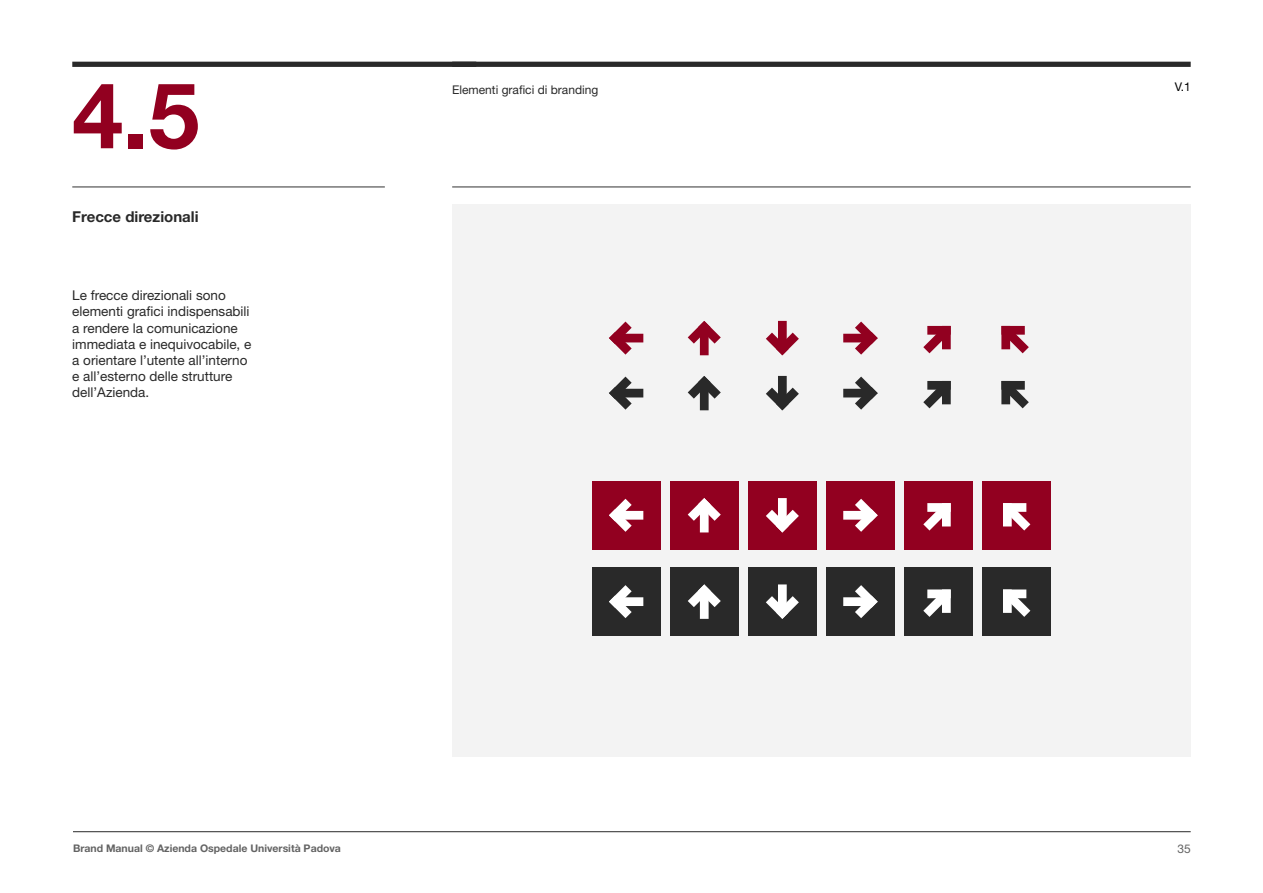
<style>
.page{position:relative;width:1263px;height:893px;background:#fff}
.page>*{position:absolute;margin:0;border:0;box-sizing:border-box;transform-origin:0 0}
.t1{font:700 91.5px "Helvetica Neue LT Std";color:#920020}
.t2{font:700 15px "Helvetica Neue LT Std";color:#292929}
.t3{font:13.5px/16.2px "Helvetica Neue LT Std";color:#292929}
.t4{font:12px "Helvetica Neue LT Std";color:#292929}
.t5{font:12px "Helvetica Neue LT Std";color:#000}
.t6{font:12px "Helvetica Neue LT Std";color:#636363}
.t7{font:700 10.5px "Helvetica Neue LT Std";color:#636363}
</style>
<div class="page">
<hr style="left:73px;top:831px;width:1118px;height:1px;background:#292929">
<div style="left:452px;top:205px;width:739px;height:552px;background:#f3f3f3"></div>
<div style="left:72px;top:62px;width:404px;height:5px;background:#292929"></div>
<div style="left:452px;top:62px;width:739px;height:5px;background:#292929"></div>
<hr style="left:72px;top:186px;width:313px;height:1px;background:#484848">
<hr style="left:452px;top:186px;width:739px;height:1px;background:#484848">
<div style="left:592px;top:481px;width:68px;height:69px;background:#920020"></div>
<svg style="left:609px;top:499px;width:34px;height:33px"></svg>
<svg style="left:609px;top:322px;width:34px;height:33px"></svg>
<div style="left:670px;top:481px;width:69px;height:69px;background:#920020"></div>
<svg style="left:688px;top:498px;width:33px;height:34px"></svg>
<svg style="left:688px;top:321px;width:33px;height:34px"></svg>
<div style="left:748px;top:481px;width:69px;height:69px;background:#920020"></div>
<svg style="left:766px;top:498px;width:33px;height:34px"></svg>
<svg style="left:766px;top:321px;width:33px;height:34px"></svg>
<div style="left:826px;top:481px;width:69px;height:69px;background:#920020"></div>
<svg style="left:843px;top:499px;width:35px;height:33px"></svg>
<svg style="left:843px;top:322px;width:35px;height:33px"></svg>
<div style="left:904px;top:481px;width:69px;height:69px;background:#920020"></div>
<svg style="left:923px;top:503px;width:28px;height:27px"></svg>
<svg style="left:923px;top:326px;width:28px;height:27px"></svg>
<div style="left:982px;top:481px;width:69px;height:69px;background:#920020"></div>
<svg style="left:1003px;top:503px;width:27px;height:27px"></svg>
<svg style="left:1001px;top:326px;width:28px;height:27px"></svg>
<div style="left:592px;top:567px;width:68px;height:69px;background:#292929"></div>
<svg style="left:609px;top:585px;width:34px;height:33px"></svg>
<svg style="left:609px;top:377px;width:34px;height:33px"></svg>
<div style="left:670px;top:567px;width:69px;height:69px;background:#292929"></div>
<svg style="left:688px;top:584px;width:33px;height:35px"></svg>
<svg style="left:688px;top:376px;width:33px;height:34px"></svg>
<div style="left:748px;top:567px;width:69px;height:69px;background:#292929"></div>
<svg style="left:766px;top:584px;width:33px;height:35px"></svg>
<svg style="left:766px;top:376px;width:33px;height:34px"></svg>
<div style="left:826px;top:567px;width:69px;height:69px;background:#292929"></div>
<svg style="left:843px;top:585px;width:35px;height:33px"></svg>
<svg style="left:843px;top:377px;width:35px;height:33px"></svg>
<div style="left:904px;top:567px;width:69px;height:69px;background:#292929"></div>
<svg style="left:923px;top:589px;width:28px;height:28px"></svg>
<svg style="left:923px;top:381px;width:28px;height:27px"></svg>
<div style="left:982px;top:567px;width:69px;height:69px;background:#292929"></div>
<svg style="left:1003px;top:589px;width:27px;height:28px"></svg>
<svg style="left:1001px;top:381px;width:28px;height:27px"></svg>
<h1 class="t1" style="left:72px;top:59px;width:129px">4.5</h1>
<p class="t2" style="left:72px;top:207px;width:128px">Frecce direzionali</p>
<p class="t3" style="left:72px;top:287px;width:181px">Le frecce direzionali sono elementi grafici indispensabili a rendere la comunicazione immediata e inequivocabile, e a orientare l’utente all’interno e all’esterno delle strutture dell’Azienda.</p>
<p class="t4" style="left:452px;top:82px;width:148px">Elementi grafici di branding</p>
<p class="t5" style="left:1175px;top:80px;width:17px">V.1</p>
<p class="t7" style="left:73px;top:842px;width:269px">Brand Manual © Azienda Ospedale Università Padova</p>
<p class="t6" style="left:1177px;top:842px;width:15px">35</p>
</div>
